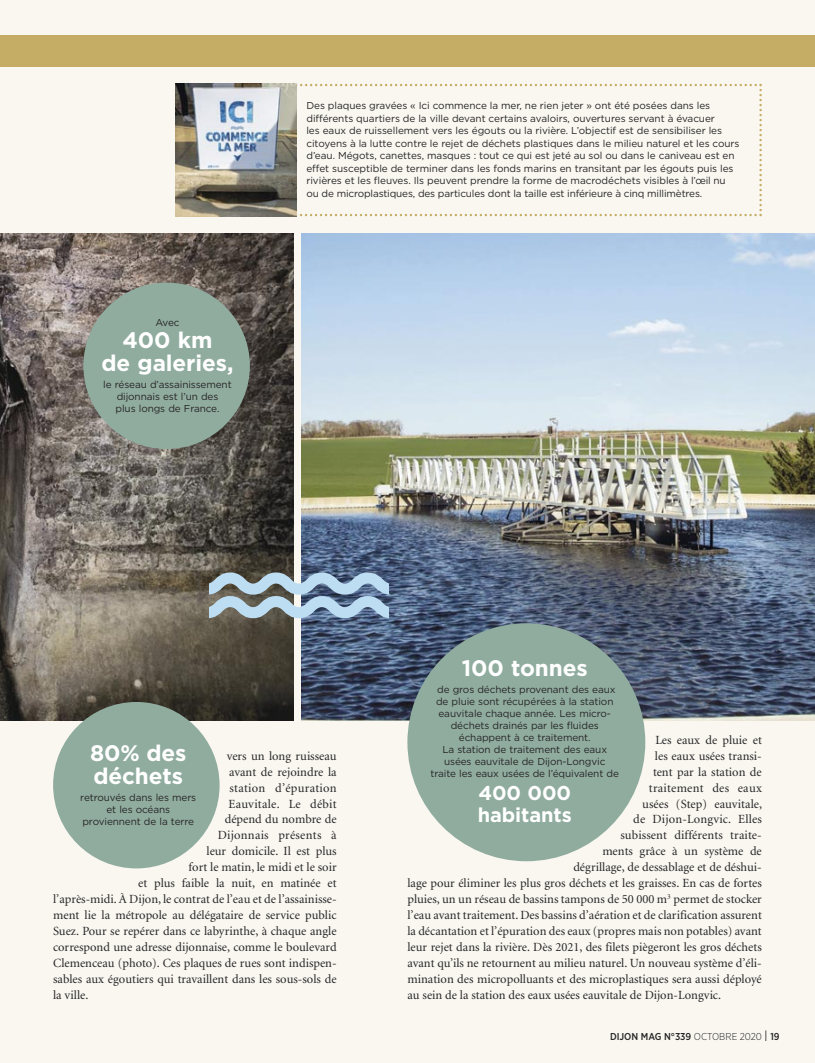
<style>
.page{position:relative;width:815px;height:1063px;background:#f9f7f0}
.page>*{position:absolute;margin:0;border:0;box-sizing:border-box;transform-origin:0 0}
.t1{font:700 22.5px/22.5px "Gotham";letter-spacing:-.005em;color:#fff}
.t2{font:700 20px/22.5px "Gotham";letter-spacing:-.005em;color:#fff}
.t3{font:12.5px "Minion";color:#272526}
.t4{font:12.5px "Minion";letter-spacing:.02em;color:#272526}
.t5{font:10px/12px "Gotham";letter-spacing:-.01em;color:#272526;text-align:center}
.t6{font:500 10px "Gotham Narrow";color:#272526}
.s1{font-weight:300}
.s2{font-weight:300;font-size:15px}
</style>
<div class="page">
<div style="left:0;top:35px;width:815px;height:32px;background:#c6ad65"></div>
<img style="left:0;top:233px;width:294px;height:488px">
<img style="left:301px;top:233px;width:514px;height:488px">
<div style="left:53px;top:702px;width:167px;height:166px;background:#90ac9f;border-radius:50%"></div>
<div style="left:83px;top:283px;width:167px;height:166px;background:#90ac9f;border-radius:50%"></div>
<div style="left:407px;top:623px;width:238px;height:238px;background:#90ac9f;border-radius:50%"></div>
<svg style="left:210px;top:570px;width:178px;height:51px;background:#8b9eae"></svg>
<svg style="left:296px;top:84px;width:466px;height:132px"></svg>
<img style="left:175px;top:84px;width:121px;height:132px">
<p class="t5" style="left:155px;top:317px;width:26px">Avec</p>
<p class="t1" style="left:102px;top:331px;width:133px;text-align:center">400 km<br>de galeries,</p>
<p class="t5" style="left:103px;top:379px;width:130px">le réseau d’assainissement dijonnais est l’un des<br>plus longs de France.</p>
<p class="t5" style="left:306px;top:100px;width:435px;line-height:12.5px;text-align:left">Des plaques gravées « Ici commence la mer, ne rien jeter » ont été posées dans les différents quartiers de la ville devant certains avaloirs, ouvertures servant à évacuer<br>les eaux de ruissellement vers les égouts ou la rivière. L’objectif est de sensibiliser les citoyens à la lutte contre le rejet de déchets plastiques dans le milieu naturel et les cours d’eau. Mégots, canettes, masques : tout ce qui est jeté au sol ou dans le caniveau est en effet susceptible de terminer dans les fonds marins en transitant par les égouts puis les rivières et les fleuves. Ils peuvent prendre la forme de macrodéchets visibles à l’œil nu ou de microplastiques, des particules dont la taille est inférieure à cinq millimètres.</p>
<p class="t1" style="left:90px;top:744px;width:98px">80% des déchets</p>
<p class="t5" style="left:80px;top:792px;width:117px">retrouvés dans les mers et les océans proviennent de la terre</p>
<p class="t3" style="left:227px;top:751px;width:111px">vers un long ruisseau</p>
<p class="t3" style="left:229px;top:767px;width:109px">avant de rejoindre la</p>
<p class="t4" style="left:230px;top:783px;width:108px">station d’épuration</p>
<p class="t4" style="left:229px;top:799px;width:110px">Eauvitale. Le débit</p>
<p class="t3" style="left:225px;top:815px;width:113px">dépend du nombre de</p>
<p class="t4" style="left:218px;top:831px;width:120px">Dijonnais présents à</p>
<p class="t3" style="left:207px;top:846px;width:132px">leur domicile. Il est plus</p>
<p class="t3" style="left:189px;top:862px;width:150px">fort le matin, le midi et le soir</p>
<p class="t3" style="left:138px;top:878px;width:200px">et plus faible la nuit, en matinée et</p>
<p class="t3" style="left:53px;top:894px;width:285px">l’après-midi. À Dijon, le contrat de l’eau et de l’assainisse-</p>
<p class="t3" style="left:53px;top:910px;width:285px">ment lie la métropole au délégataire de service public</p>
<p class="t3" style="left:53px;top:926px;width:285px">Suez. Pour se repérer dans ce labyrinthe, à chaque angle</p>
<p class="t3" style="left:53px;top:942px;width:285px">correspond une adresse dijonnaise, comme le boulevard</p>
<p class="t3" style="left:53px;top:958px;width:285px">Clemenceau (photo). Ces plaques de rues sont indispen-</p>
<p class="t3" style="left:53px;top:974px;width:285px">sables aux égoutiers qui travaillent dans les sous-sols de</p>
<p class="t3" style="left:53px;top:990px;width:37px">la ville.</p>
<p class="t1" style="left:462px;top:659px;width:127px">100 tonnes</p>
<p class="t5" style="left:436px;top:685px;width:181px">de gros déchets provenant des eaux de pluie sont récupérées à la station eauvitale chaque année. Les micro&shy;déchets drainés par les fluides échappent à ce traitement.</p>
<p class="t5" style="left:431px;top:745px;width:190px">La station de traitement des eaux usées eauvitale de Dijon-Longvic traite les eaux usées de l’équivalent de</p>
<p class="t2" style="left:478px;top:783px;width:95px">400 000 habitants</p>
<p class="t3" style="left:655px;top:735px;width:108px">Les eaux de pluie et</p>
<p class="t3" style="left:655px;top:751px;width:108px">les eaux usées transi-</p>
<p class="t3" style="left:653px;top:767px;width:110px">tent par la station de</p>
<p class="t4" style="left:649px;top:783px;width:115px">traitement des eaux</p>
<p class="t3" style="left:642px;top:799px;width:121px">usées (Step) eauvitale,</p>
<p class="t3" style="left:633px;top:815px;width:130px">de Dijon-Longvic. Elles</p>
<p class="t3" style="left:620px;top:831px;width:143px">subissent différents traite-</p>
<p class="t3" style="left:602px;top:846px;width:161px">ments grâce à un système de</p>
<p class="t3" style="left:573px;top:862px;width:190px">dégrillage, de dessablage et de déshui-</p>
<p class="t3" style="left:407px;top:878px;width:356px">lage pour éliminer les plus gros déchets et les graisses. En cas de fortes</p>
<p class="t3" style="left:407px;top:894px;width:356px">pluies, un un réseau de bassins tampons de 50 000 m<sup>3</sup> permet de stocker</p>
<p class="t3" style="left:407px;top:910px;width:356px">l’eau avant traitement. Des bassins d’aération et de clarification assurent</p>
<p class="t3" style="left:407px;top:926px;width:356px">la décantation et l’épuration des eaux (propres mais non potables) avant</p>
<p class="t3" style="left:407px;top:942px;width:356px">leur rejet dans la rivière. Dès 2021, des filets piègeront les gros déchets</p>
<p class="t3" style="left:407px;top:958px;width:356px">avant qu’ils ne retournent au milieu naturel. Un nouveau système d’éli-</p>
<p class="t3" style="left:407px;top:974px;width:356px">mination des micropolluants et des microplastiques sera aussi déployé</p>
<p class="t3" style="left:407px;top:990px;width:315px">au sein de la station des eaux usées eauvitale de Dijon-Longvic.</p>
<p class="t6" style="left:610px;top:1032px;width:171px">DIJON MAG N°339 <span class="s1">OCTOBRE 2020</span> <span class="s2">I</span> 19</p>
</div>
